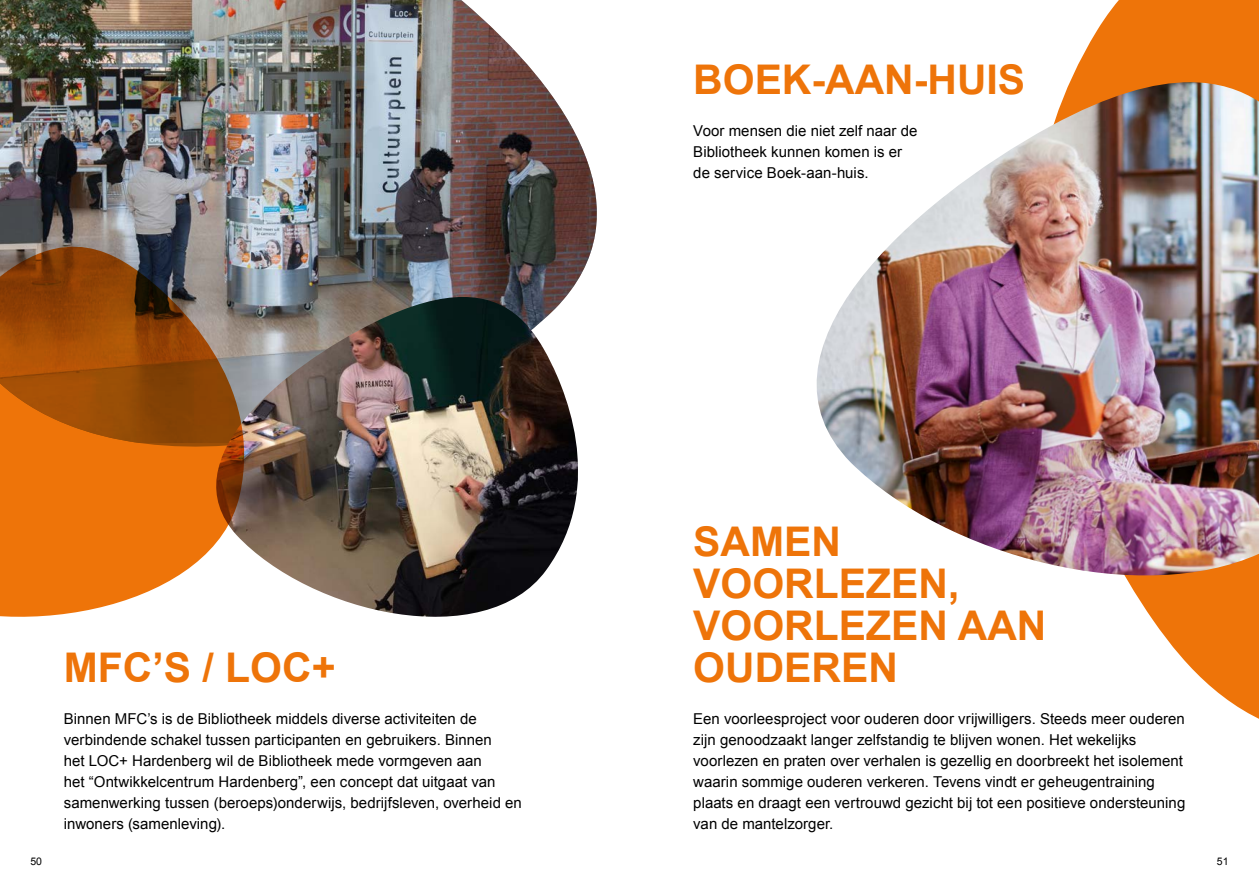
<style>
.page{position:relative;width:1259px;height:893px;background:#fff}
.page>*{position:absolute;margin:0;border:0;box-sizing:border-box;transform-origin:0 0}
.t1{font:700 40.95px/42px "Arial";color:#ee7409}
.t2{font:15px/21px "Arial";letter-spacing:.005em;color:#000}
.t3{font:10.5px "Arial";color:#000}
</style>
<div class="page">
<img style="left:0;top:0;width:597px;height:297px">
<svg style="left:1070px;top:0;width:189px;height:719px;fill:#ee7409"></svg>
<img style="left:816px;top:82px;width:443px;height:525px">
<img style="left:265px;top:297px;width:313px;height:320px">
<svg style="left:0;top:219px;width:265px;height:398px;background:#b56f34"></svg>
<h1 class="t1" style="left:64px;top:648px;width:273px">MFC’S / LOC+</h1>
<p class="t2" style="left:64px;top:708px;width:460px">Binnen MFC’s is de Bibliotheek middels diverse activiteiten de verbindende schakel tussen participanten en gebruikers. Binnen<br>het LOC+ Hardenberg wil de Bibliotheek mede vormgeven aan<br>het “Ontwikkelcentrum Hardenberg”, een concept dat uitgaat van samenwerking tussen (beroeps)onderwijs, bedrijfsleven, overheid en inwoners (samenleving).</p>
<h1 class="t1" style="left:693px;top:60px;width:333px">BOEK-AAN-HUIS</h1>
<p class="t2" style="left:693px;top:120px;width:226px">Voor mensen die niet zelf naar de<br>Bibliotheek kunnen komen is er de service Boek-aan-huis.</p>
<h1 class="t1" style="left:693px;top:522px;width:355px">SAMEN<br>VOORLEZEN,<br>VOORLEZEN AAN<br>OUDEREN</h1>
<p class="t2" style="left:693px;top:709px;width:493px">Een voorleesproject voor ouderen door vrijwilligers. Steeds meer ouderen zijn genoodzaakt langer zelfstandig te blijven wonen. Het wekelijks voorlezen en praten over verhalen is gezellig en doorbreekt het isolement waarin sommige ouderen verkeren. Tevens vindt er geheugentraining plaats en draagt een vertrouwd gezicht bij tot een positieve ondersteuning van de mantelzorger.</p>
<p class="t3" style="left:30px;top:855px;width:13px">50</p>
<p class="t3" style="left:1216px;top:855px;width:13px">51</p>
</div>
